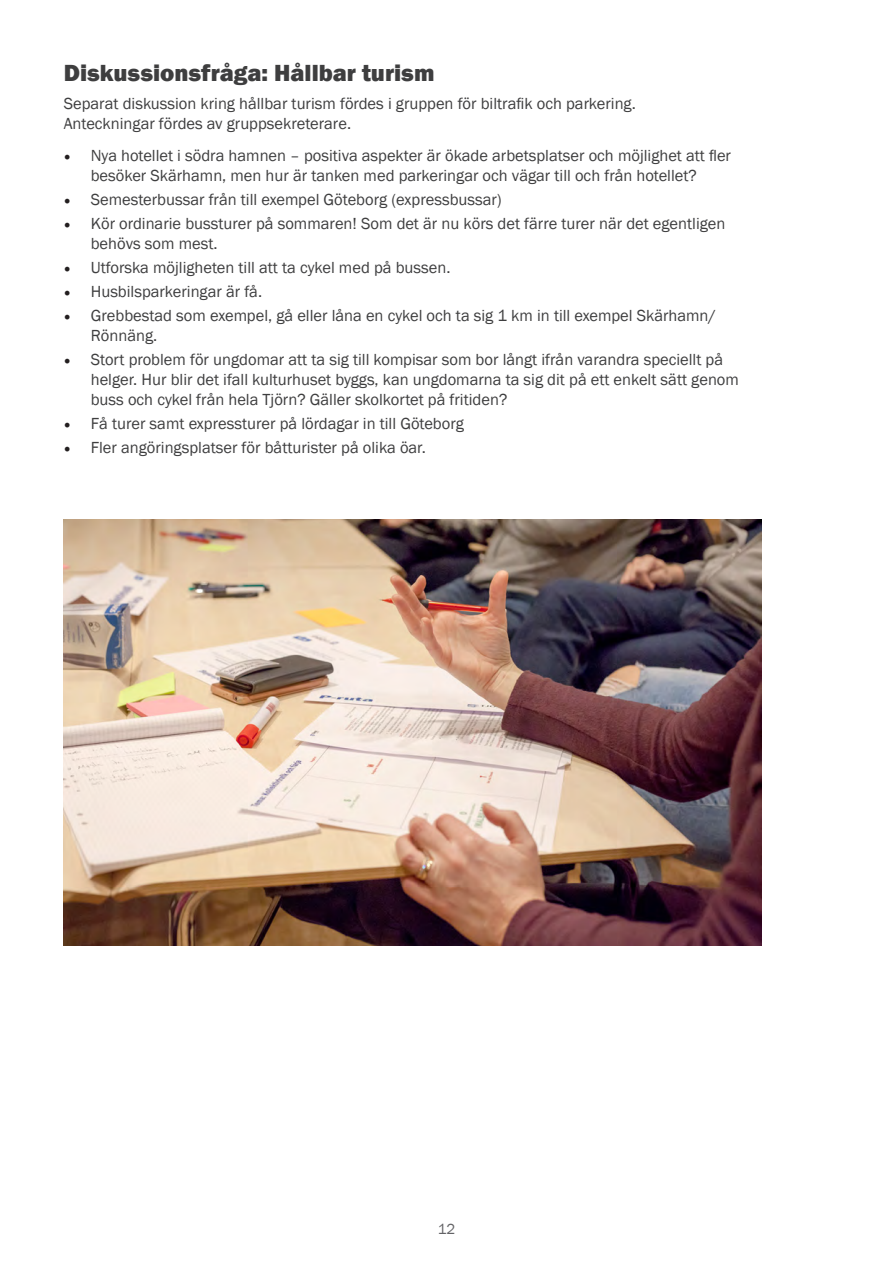
<style>
.page{position:relative;width:893px;height:1263px;background:#fff}
.page>*{position:absolute;margin:0;border:0;box-sizing:border-box;transform-origin:0 0}
.t1{font:800 24px "Franklin Gothic";color:#3e3e3f}
.t2{font:16.5px/19.8px "Franklin Gothic";color:#3e3e3f}
.t3{font:15px "Franklin Gothic";color:#636366}
.s1{font-family:"Minion Pro";font-size:18px;color:#231f20}
</style>
<div class="page">
<img style="left:64px;top:520px;width:697px;height:425px">
<p class="t1" style="left:64px;top:57px;width:372px">Diskussionsfråga: Hållbar turism</p>
<p class="t2" style="left:64px;top:94px;width:574px">Separat diskussion kring hållbar turism fördes i gruppen för biltrafik och parkering.<br>Anteckningar fördes av gruppsekreterare.</p>
<p class="t2" style="left:64px;top:146px;width:669px;text-align:center"><span class="s1">•</span> Nya hotellet i södra hamnen – positiva aspekter är ökade arbetsplatser och möjlighet att fler besöker Skärhamn, men hur är tanken med parkeringar och vägar till och från hotellet?</p>
<p class="t2" style="left:64px;top:190px;width:440px"><span class="s1">•</span> Semesterbussar från till exempel Göteborg (expressbussar)</p>
<p class="t2" style="left:91px;top:214px;width:636px;text-indent:-27px"><span class="s1">•</span> Kör ordinarie bussturer på sommaren! Som det är nu körs det färre turer när det egentligen behövs som mest.</p>
<p class="t2" style="left:64px;top:258px;width:388px"><span class="s1">•</span> Utforska möjligheten till att ta cykel med på bussen.</p>
<p class="t2" style="left:64px;top:282px;width:200px"><span class="s1">•</span> Husbilsparkeringar är få.</p>
<p class="t2" style="left:91px;top:306px;width:627px;text-indent:-27px"><span class="s1">•</span> Grebbestad som exempel, gå eller låna en cykel och ta sig 1 km in till exempel Skärhamn/<br>Rönnäng.</p>
<p class="t2" style="left:91px;top:350px;width:650px;text-indent:-27px"><span class="s1">•</span> Stort problem för ungdomar att ta sig till kompisar som bor långt ifrån varandra speciellt på helger. Hur blir det ifall kulturhuset byggs, kan ungdomarna ta sig dit på ett enkelt sätt genom buss och cykel från hela Tjörn? Gäller skolkortet på fritiden?</p>
<p class="t2" style="left:64px;top:414px;width:402px"><span class="s1">•</span> Få turer samt expressturer på lördagar in till Göteborg</p>
<p class="t2" style="left:64px;top:438px;width:364px"><span class="s1">•</span> Fler angöringsplatser för båtturister på olika öar.</p>
<p class="t3" style="left:438px;top:1220px;width:19px">12</p>
</div>
